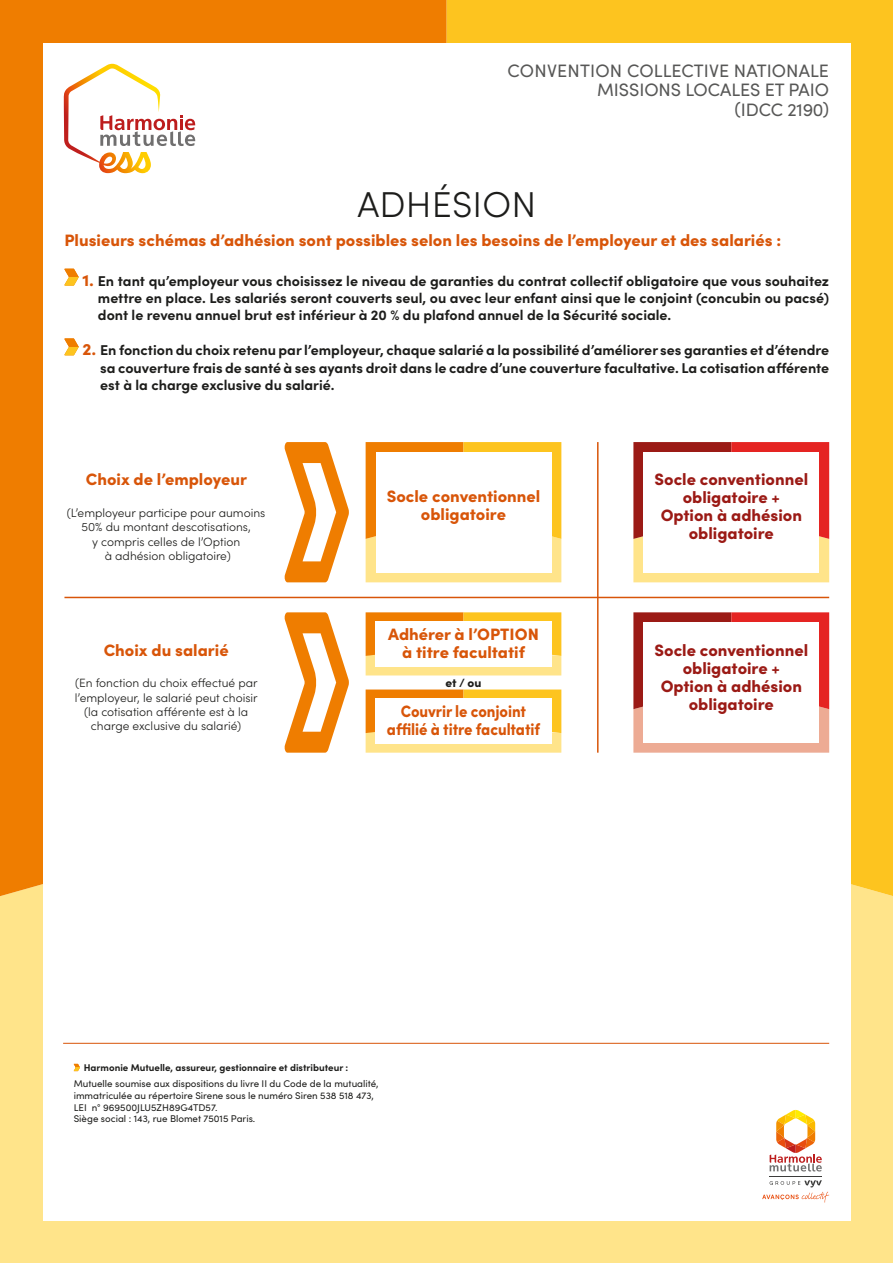
<style>
.page{position:relative;width:893px;height:1263px;background:#fff}
.page>*{position:absolute;margin:0;border:0;box-sizing:border-box;transform-origin:0 0}
.t1{font:300 36px "Sofia Pro";letter-spacing:.005em;color:#1d1d1b}
.t2{font:18px/19.5px "Sofia Pro";letter-spacing:-.005em;color:#575756;text-align:right}
.t3{font:900 16.5px/18px "Sofia Pro";color:#d85509;text-align:center}
.t4{font:900 16.5px/18px "Sofia Pro";color:#9b1a15;text-align:center}
.t5{font:900 16.5px/18px "Sofia Pro";color:#d85509;text-align:center;scale:.9 1}
.t6{font:700 14.25px/17.2px "Sofia Pro";color:#1d1d1b;text-align:justify}
.t7{font:300 12px/14.4px "Sofia Pro";color:#1d1d1b;text-align:center}
.t8{font:900 12px "Sofia Pro";color:#1d1d1b}
.t9{font:9.75px/11.7px "Sofia Pro";color:#1d1d1b}
.t10{font:700 9.75px "Sofia Pro";color:#1d1d1b}
.s1{font-weight:900;font-size:16.5px;color:#d85509}
</style>
<div class="page">
<div style="left:0;top:902px;width:893px;height:361px;background:#ffe48a"></div>
<div style="left:0;top:0;width:447px;height:902px;background:#ef7d00"></div>
<div style="left:447px;top:0;width:446px;height:902px;background:#fdc41f"></div>
<div style="left:43px;top:43px;width:808px;height:1177px;background:#fff"></div>
<hr style="left:770px;top:1176px;width:52px;height:1px;background:#3c3c3b">
<svg style="left:770px;top:1110px;width:52px;height:61px"></svg>
<svg style="left:762px;top:1180px;width:67px;height:22px"></svg>
<svg style="left:74px;top:1064px;width:6px;height:7px"></svg>
<hr style="left:63px;top:1043px;width:766px;height:1px;background:#d85509">
<svg style="left:64px;top:64px;width:131px;height:109px"></svg>
<svg style="left:65px;top:269px;width:14px;height:8px"></svg>
<svg style="left:65px;top:277px;width:14px;height:9px"></svg>
<svg style="left:65px;top:338px;width:14px;height:9px"></svg>
<svg style="left:65px;top:347px;width:14px;height:8px"></svg>
<svg style="left:284px;top:442px;width:65px;height:140px"></svg>
<svg style="left:284px;top:612px;width:65px;height:141px"></svg>
<svg style="left:366px;top:442px;width:195px;height:140px;background:#f9bf4b"></svg>
<div style="left:375px;top:452px;width:176px;height:120px;background:#fff"></div>
<svg style="left:366px;top:612px;width:195px;height:63px;background:#fac14f"></svg>
<svg style="left:366px;top:689px;width:195px;height:64px;background:#fac14e"></svg>
<div style="left:375px;top:621px;width:177px;height:45px;background:#fff"></div>
<div style="left:375px;top:698px;width:177px;height:46px;background:#fff"></div>
<svg style="left:633px;top:442px;width:196px;height:140px;background:#db744f"></svg>
<div style="left:643px;top:452px;width:176px;height:120px;background:#fff"></div>
<svg style="left:633px;top:612px;width:196px;height:141px;background:#d45e53"></svg>
<div style="left:643px;top:622px;width:176px;height:121px;background:#fff"></div>
<hr style="left:64px;top:597px;width:765px;height:1px;background:#d85509">
<hr style="left:597px;top:442px;width:2px;height:311px;background:#d85509">
<p class="t2" style="left:508px;top:60px;width:323px">CONVENTION COLLECTIVE NATIONALE<br>MISSIONS LOCALES ET PAIO<br>(IDCC 2190)</p>
<h1 class="t1" style="left:357px;top:179px;width:180px">ADHÉSION</h1>
<p class="t3" style="left:64px;top:230px;width:718px">Plusieurs schémas d’adhésion sont possibles selon les besoins de l’employeur et des salariés :</p>
<p class="t6" style="left:98px;top:271px;width:733px;text-indent:-15px"><span class="s1">1.</span> En tant qu’employeur vous choisissez le niveau de garanties du contrat collectif obligatoire que vous souhaitez mettre en place. Les salariés seront couverts seul, ou avec leur enfant ainsi que le conjoint (concubin ou pacsé) dont le revenu annuel brut est inférieur à 20 % du plafond annuel de la Sécurité sociale.</p>
<p class="t6" style="left:100px;top:341px;width:730px;text-indent:-18px"><span class="s1">2.</span> En fonction du choix retenu par l’employeur, chaque salarié a la possibilité d’améliorer ses garanties et d’étendre sa couverture frais de santé à ses ayants droit dans le cadre d’une couverture facultative. La cotisation afférente est à la charge exclusive du salarié.</p>
<p class="t3" style="left:86px;top:469px;width:163px">Choix de l’employeur</p>
<p class="t7" style="left:67px;top:505px;width:200px">(L’employeur participe pour aumoins<br>50% du montant descotisations,<br>y compris celles de l’Option<br>à adhésion obligatoire)</p>
<p class="t3" style="left:104px;top:639px;width:126px">Choix du salarié</p>
<p class="t7" style="left:75px;top:675px;width:184px">(En fonction du choix effectué par l’employeur, le salarié peut choisir (la cotisation afférente est à la charge exclusive du salarié)</p>
<p class="t3" style="left:387px;top:485px;width:155px">Socle conventionnel obligatoire</p>
<p class="t3" style="left:388px;top:623px;width:152px">Adhérer à l’OPTION à titre facultatif</p>
<p class="t8" style="left:446px;top:673px;width:37px">et / ou</p>
<p class="t5" style="left:387px;top:700px;width:172px">Couvrir le conjoint affilié à titre facultatif</p>
<p class="t4" style="left:654px;top:469px;width:155px">Socle conventionnel obligatoire +<br>Option à adhésion obligatoire</p>
<p class="t4" style="left:654px;top:639px;width:155px">Socle conventionnel obligatoire +<br>Option à adhésion obligatoire</p>
<p class="t10" style="left:84px;top:1060px;width:266px">Harmonie Mutuelle, assureur, gestionnaire et distributeur :</p>
<p class="t9" style="left:74px;top:1077px;width:306px">Mutuelle soumise aux dispositions du livre II du Code de la mutualité, immatriculée au répertoire Sirene sous le numéro Siren 538 518 473, LEI n° 969500JLU5ZH89G4TD57.<br>Siège social : 143, rue Blomet 75015 Paris.</p>
</div>
